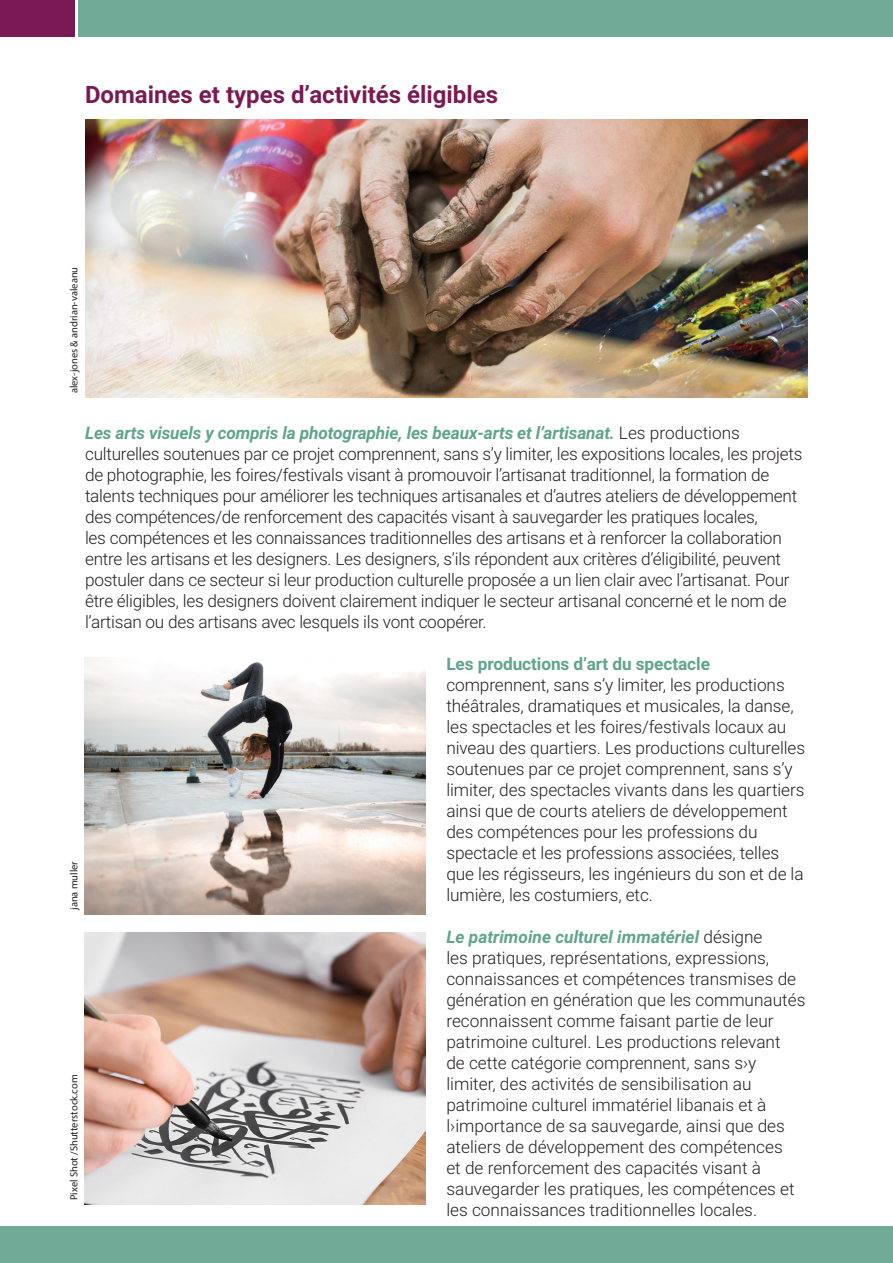
<style>
.page{position:relative;width:893px;height:1263px;background:#fff}
.page>*{position:absolute;margin:0;border:0;box-sizing:border-box;transform-origin:0 0}
.t1{font:700 24px "Roboto";color:#7b1952}
.t2{font:300 17.25px/21px "Roboto";letter-spacing:-.005em;color:#231f20}
.copyright{font:10.5px "Myriad Pro";color:#231f20}
.s1{font-weight:700;font-style:italic;color:#60a48d}
.s2{font-weight:700;color:#60a48d}
</style>
<div class="page">
<div style="left:78px;top:0;width:815px;height:37px;background:#71aa96"></div>
<div style="left:0;top:0;width:75px;height:37px;background:#7b1952"></div>
<div style="left:0;top:1226px;width:893px;height:37px;background:#71aa96"></div>
<img style="left:85px;top:932px;width:340px;height:272px">
<img style="left:85px;top:119px;width:723px;height:279px">
<img style="left:85px;top:657px;width:340px;height:257px">
<p class="t1" style="left:85px;top:78px;width:415px">Domaines et types d’activités éligibles</p>
<p class="copyright" style="left:68px;top:393px;width:128px;rotate:-90deg">alex-jones &amp; andrian-valeanu</p>
<p class="t2" style="left:85px;top:422px;width:719px"><span class="s1">Les arts visuels y compris la photographie, les beaux-arts et l’artisanat.</span> Les productions culturelles soutenues par ce projet comprennent, sans s’y limiter, les expositions locales, les projets de photographie, les foires/festivals visant à promouvoir l’artisanat traditionnel, la formation de talents techniques pour améliorer les techniques artisanales et d’autres ateliers de développement des compétences/de renforcement des capacités visant à sauvegarder les pratiques locales,<br>les compétences et les connaissances traditionnelles des artisans et à renforcer la collaboration entre les artisans et les designers. Les designers, s’ils répondent aux critères d’éligibilité, peuvent postuler dans ce secteur si leur production culturelle proposée a un lien clair avec l’artisanat. Pour être éligibles, les designers doivent clairement indiquer le secteur artisanal concerné et le nom de l’artisan ou des artisans avec lesquels ils vont coopérer.</p>
<p class="t2" style="left:446px;top:653px;width:360px"><span class="s2">Les productions d’art du spectacle </span>comprennent, sans s’y limiter, les productions théâtrales, dramatiques et musicales, la danse, les spectacles et les foires/festivals locaux au niveau des quartiers. Les productions culturelles soutenues par ce projet comprennent, sans s’y limiter, des spectacles vivants dans les quartiers ainsi que de courts ateliers de développement des compétences pour les professions du spectacle et les professions associées, telles que les régisseurs, les ingénieurs du son et de la lumière, les costumiers, etc.</p>
<p class="t2" style="left:446px;top:926px;width:361px"><span class="s1">Le patrimoine culturel immatériel</span> désigne<br>les pratiques, représentations, expressions, connaissances et compétences transmises de génération en génération que les communautés reconnaissent comme faisant partie de leur patrimoine culturel. Les productions relevant<br>de cette catégorie comprennent, sans s›y limiter, des activités de sensibilisation au patrimoine culturel immatériel libanais et à l›importance de sa sauvegarde, ainsi que des ateliers de développement des compétences<br>et de renforcement des capacités visant à sauvegarder les pratiques, les compétences et les connaissances traditionnelles locales.</p>
<p class="copyright" style="left:68px;top:910px;width:50px;rotate:-90deg">jana muller</p>
<p class="copyright" style="left:68px;top:1200px;width:127px;rotate:-90deg">Pixel Shot /Shutterstock.com</p>
</div>
